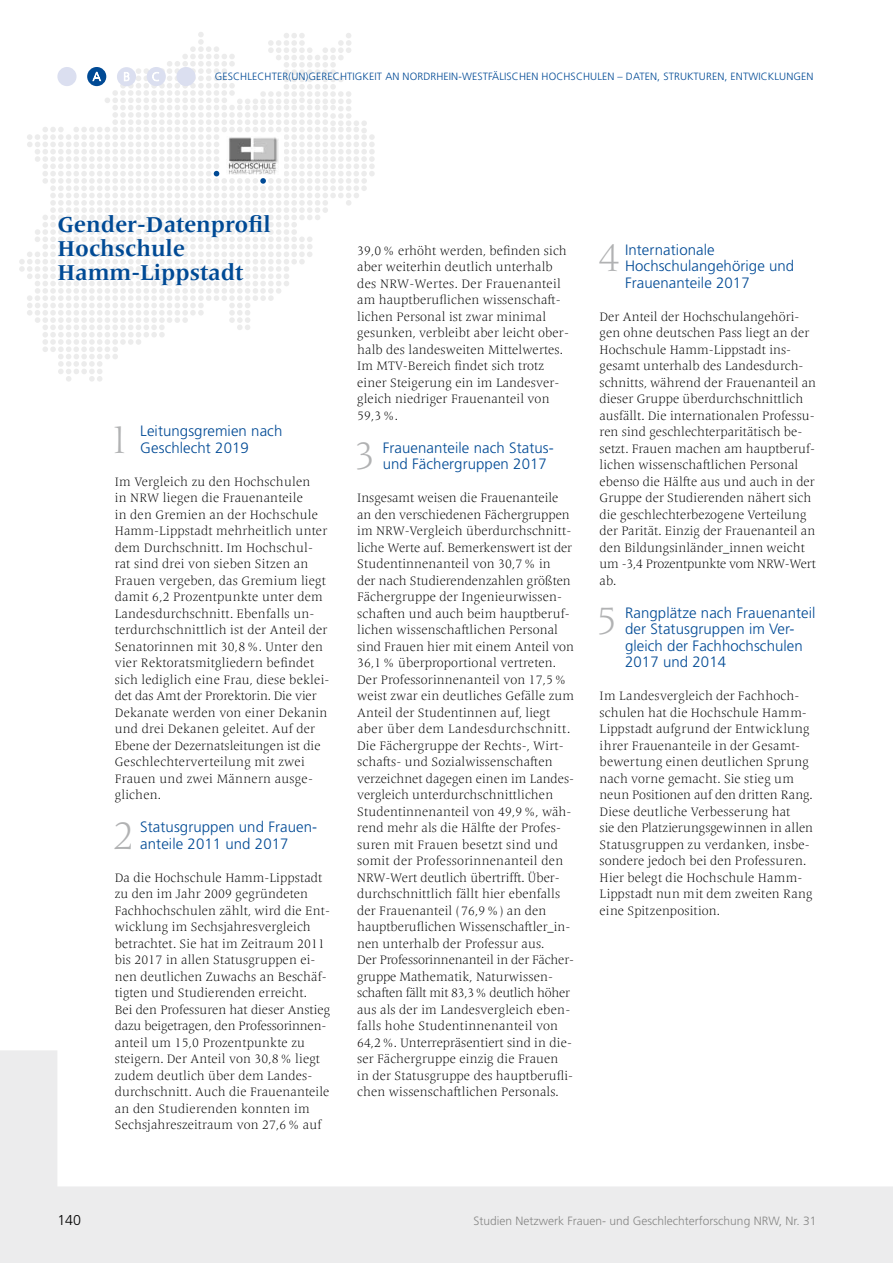
<style>
.page{position:relative;width:893px;height:1263px;background:#fff}
.page>*{position:absolute;margin:0;border:0;box-sizing:border-box;transform-origin:0 0}
.t1{font:300 39.9px "Frutiger Serif LT Pro";color:#b1b2b3}
.t2{font:700 22.5px/24px "Frutiger Serif LT Pro";color:#004a95}
.t3{font:300 15px/16.5px "Frutiger LT Std";letter-spacing:.005em;color:#004a95}
.t4{font:300 14.25px "Frutiger LT Std";color:#000}
.t5{font:300 12.75px/16.5px "Frutiger Serif LT Pro";letter-spacing:.01em;color:#000}
.t6{font:300 12px "Frutiger LT Std";color:#878786}
.t7{font:300 10.5px "Frutiger LT Std";letter-spacing:.01em;color:#004a95}
</style>
<div class="page">
<svg style="left:0;top:1050px;width:893px;height:213px"></svg>
<svg style="left:19px;top:32px;width:356px;height:350px"></svg>
<p class="t7" style="left:215px;top:71px;width:600px">GESCHLECHTER(UN)GERECHTIGKEIT AN NORDRHEIN-WESTFÄLISCHEN HOCHSCHULEN – DATEN, STRUKTUREN, ENTWICKLUNGEN</p>
<h2 class="t2" style="left:57px;top:212px;width:215px">Gender-Datenprofil<br>Hochschule<br>Hamm-Lippstadt</h2>
<h1 class="t1" style="left:109px;top:415px;width:23px">1</h1>
<p class="t3" style="left:140px;top:423px;width:144px">Leitungsgremien nach<br>Geschlecht 2019</p>
<p class="t5" style="left:115px;top:473px;width:216px">Im Vergleich zu den Hochschulen<br>in NRW liegen die Frauenanteile<br>in den Gremien an der Hochschule Hamm-Lippstadt mehrheitlich unter dem Durchschnitt. Im Hochschul&shy;rat sind drei von sieben Sitzen an Frauen vergeben, das Gremium liegt damit 6,2 Prozentpunkte unter dem Landesdurchschnitt. Ebenfalls un&shy;terdurchschnittlich ist der Anteil der Senatorinnen mit 30,8 %. Unter den vier Rektoratsmitgliedern befindet sich lediglich eine Frau, diese beklei&shy;det das Amt der Prorektorin. Die vier Dekanate werden von einer Dekanin und drei Dekanen geleitet. Auf der Ebene der Dezernatsleitungen ist die Geschlechterverteilung mit zwei Frauen und zwei Männern ausge&shy;glichen.</p>
<h1 class="t1" style="left:113px;top:811px;width:23px">2</h1>
<p class="t3" style="left:140px;top:819px;width:177px">Statusgruppen und Frauen&shy;anteile 2011 und 2017</p>
<p class="t5" style="left:115px;top:869px;width:217px">Da die Hochschule Hamm-Lippstadt zu den im Jahr 2009 gegründeten Fachhochschulen zählt, wird die Ent&shy;wicklung im Sechsjahresvergleich betrachtet. Sie hat im Zeitraum 2011 bis 2017 in allen Statusgruppen ei&shy;nen deutlichen Zuwachs an Beschäf&shy;tigten und Studierenden erreicht.<br>Bei den Professuren hat dieser Anstieg dazu beigetragen, den Professorinnen&shy;anteil um 15,0 Prozentpunkte zu steigern. Der Anteil von 30,8% liegt zudem deutlich über dem Landes&shy;durchschnitt. Auch die Frauenanteile an den Studierenden konnten im Sechsjahreszeitraum von 27,6% auf</p>
<p class="t5" style="left:357px;top:242px;width:213px">39,0% erhöht werden, befinden sich aber weiterhin deutlich unterhalb des NRW-Wertes. Der Frauenanteil am hauptberuflichen wissenschaft&shy;lichen Personal ist zwar minimal gesunken, verbleibt aber leicht ober&shy;halb des landesweiten Mittelwertes.<br>Im MTV-Bereich findet sich trotz einer Steigerung ein im Landesver&shy;gleich niedriger Frauenanteil von<br>59,3%.</p>
<h1 class="t1" style="left:354px;top:432px;width:23px">3</h1>
<p class="t3" style="left:383px;top:439px;width:173px">Frauenanteile nach Status&shy;und Fächergruppen 2017</p>
<p class="t5" style="left:357px;top:490px;width:218px">Insgesamt weisen die Frauenanteile an den verschiedenen Fächergruppen im NRW-Vergleich überdurchschnitt&shy;liche Werte auf. Bemerkenswert ist der Studentinnenanteil von 30,7% in<br>der nach Studierendenzahlen größten Fächergruppe der Ingenieurwissen&shy;schaften und auch beim hauptberuf&shy;lichen wissenschaftlichen Personal sind Frauen hier mit einem Anteil von 36,1% überproportional vertreten.<br>Der Professorinnenanteil von 17,5% weist zwar ein deutliches Gefälle zum Anteil der Studentinnen auf, liegt aber über dem Landesdurchschnitt.<br>Die Fächergruppe der Rechts-, Wirt&shy;schafts- und Sozialwissenschaften verzeichnet dagegen einen im Landes&shy;vergleich unterdurchschnittlichen Studentinnenanteil von 49,9%, wäh&shy;rend mehr als die Hälfte der Profes&shy;suren mit Frauen besetzt sind und somit der Professorinnenanteil den NRW-Wert deutlich übertrifft. Über&shy;durchschnittlich fällt hier ebenfalls der Frauenanteil (76,9%) an den hauptberuflichen Wissenschaftler_in&shy;nen unterhalb der Professur aus.<br>Der Professorinnenanteil in der Fächer&shy;gruppe Mathematik, Naturwissen&shy;schaften fällt mit 83,3% deutlich höher aus als der im Landesvergleich eben&shy;falls hohe Studentinnenanteil von 64,2%. Unterrepräsentiert sind in die&shy;ser Fächergruppe einzig die Frauen<br>in der Statusgruppe des hauptberufli&shy;chen wissenschaftlichen Personals.</p>
<h1 class="t1" style="left:599px;top:234px;width:23px">4</h1>
<p class="t3" style="left:625px;top:241px;width:171px">Internationale<br>Hochschulangehörige und<br>Frauenanteile 2017</p>
<p class="t5" style="left:600px;top:308px;width:218px">Der Anteil der Hochschulangehöri&shy;gen ohne deutschen Pass liegt an der Hochschule Hamm-Lippstadt ins&shy;gesamt unterhalb des Landesdurch&shy;schnitts, während der Frauenanteil an dieser Gruppe überdurchschnittlich ausfällt. Die internationalen Professu&shy;ren sind geschlechterparitätisch be&shy;setzt. Frauen machen am hauptberuf&shy;lichen wissenschaftlichen Personal ebenso die Hälfte aus und auch in der Gruppe der Studierenden nähert sich die geschlechterbezogene Verteilung der Parität. Einzig der Frauenanteil an den Bildungsinländer_innen weicht um -3,4 Prozentpunkte vom NRW-Wert ab.</p>
<h1 class="t1" style="left:596px;top:597px;width:23px">5</h1>
<p class="t3" style="left:625px;top:604px;width:192px">Rangplätze nach Frauenanteil der Statusgruppen im Ver&shy;gleich der Fachhochschulen<br>2017 und 2014</p>
<p class="t5" style="left:600px;top:688px;width:215px">Im Landesvergleich der Fachhoch&shy;schulen hat die Hochschule Hamm-Lippstadt aufgrund der Entwicklung ihrer Frauenanteile in der Gesamt&shy;bewertung einen deutlichen Sprung nach vorne gemacht. Sie stieg um neun Positionen auf den dritten Rang.<br>Diese deutliche Verbesserung hat<br>sie den Platzierungsgewinnen in allen Statusgruppen zu verdanken, insbe&shy;sondere jedoch bei den Professuren.<br>Hier belegt die Hochschule Hamm-Lippstadt nun mit dem zweiten Rang eine Spitzenposition.</p>
<p class="t4" style="left:57px;top:1212px;width:25px">140</p>
<p class="t6" style="left:474px;top:1214px;width:344px">Studien Netzwerk Frauen- und Geschlechterforschung NRW, Nr. 31</p>
</div>
